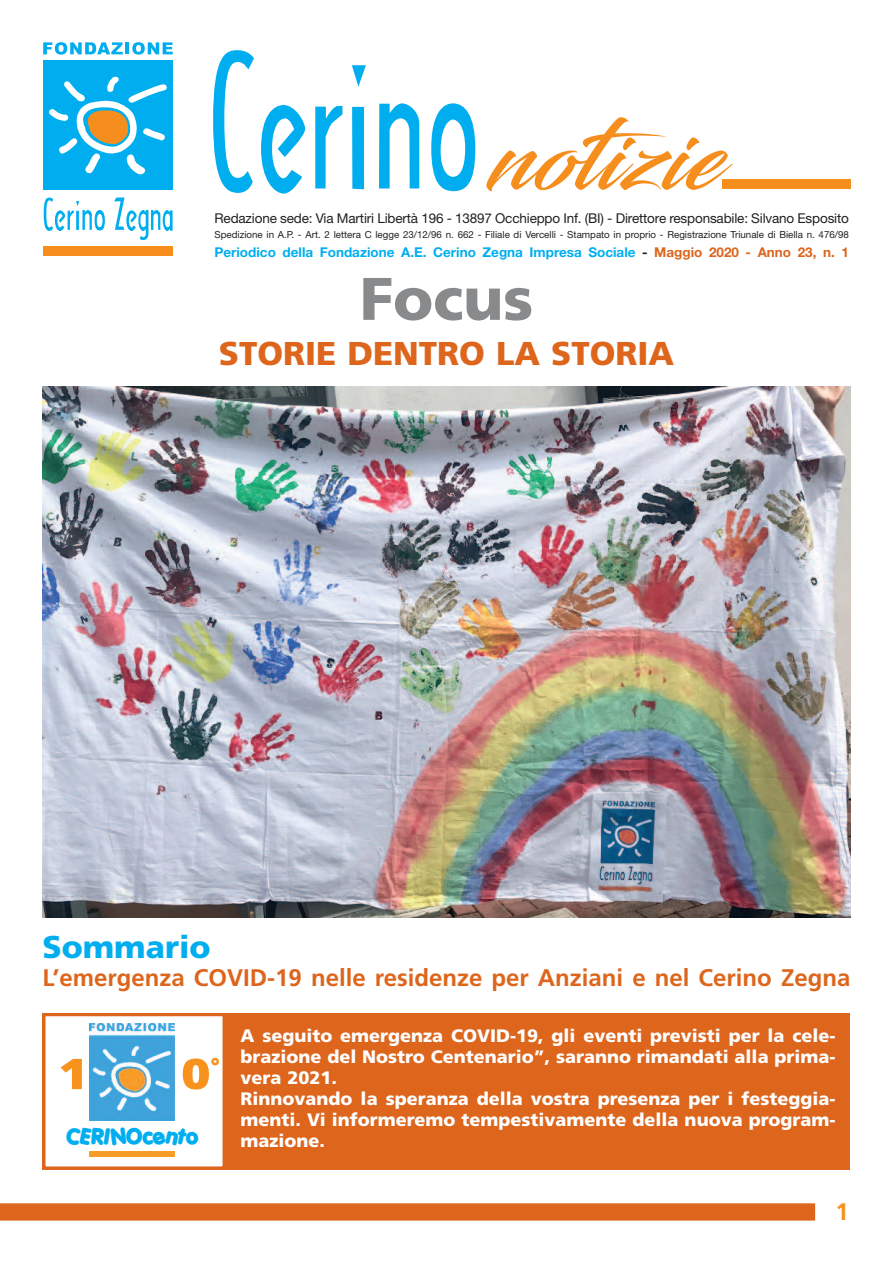
<style>
.page{position:relative;width:893px;height:1263px;background:#fff}
.page>*{position:absolute;margin:0;border:0;box-sizing:border-box;transform-origin:0 0}
.t1{font:900 60px "Frutiger";color:#888a8c}
.t2{font:800 42.3px "Open Sans";color:#f7931d;scale:1.2 1}
.t3{font:900 33px "Frutiger";color:#dd651c}
.t4{font:900 31.5px "Frutiger";color:#00aeef}
.t5{font:700 24px "Frutiger";color:#dd651c}
.t6{font:700 24px "Frutiger";color:#f7931d}
.t7{font:21.6px "Porkys";letter-spacing:.025em;color:#00aeef}
.t8{font:900 18px/21px "Frutiger";color:#fff}
.t9{font:13.5px "Helvetica Neue";letter-spacing:-.01em;color:#231f20}
.t10{font:700 13.5px "Helvetica Neue";color:#00aeef}
.t11{font:9.75px "Helvetica Neue";color:#231f20}
.s1{color:#231f20}
.s2{color:#dd651c}
</style>
<div class="page">
<div style="left:43px;top:1013px;width:807px;height:156px;background:#dd651c"></div>
<div style="left:0;top:1203px;width:815px;height:17px;background:#dd651c"></div>
<svg style="left:486px;top:117px;width:247px;height:74px"></svg>
<div style="left:43px;top:61px;width:130px;height:129px;background:#00aeef"></div>
<svg style="left:44px;top:198px;width:129px;height:42px"></svg>
<svg style="left:43px;top:42px;width:130px;height:132px"></svg>
<div style="left:43px;top:246px;width:130px;height:9px;background:#f68e1e"></div>
<svg style="left:213px;top:50px;width:262px;height:144px"></svg>
<div style="left:722px;top:179px;width:129px;height:10px;background:#f68e1e"></div>
<img style="left:43px;top:387px;width:807px;height:531px">
<div style="left:46px;top:1016px;width:177px;height:150px;background:#fff"></div>
<div style="left:43px;top:1013px;width:183px;height:156px;border:3px solid #dd651c"></div>
<img style="left:89px;top:1024px;width:85px;height:97px">
<div style="left:89px;top:1151px;width:86px;height:6px;background:#f89c28"></div>
<p class="t9" style="left:214px;top:214px;width:636px">Redazione sede: Via Martiri Libertà 196 - 13897 Occhieppo Inf. (BI) - Direttore responsabile: Silvano Esposito</p>
<p class="t11" style="left:214px;top:231px;width:636px">Spedizione in A.P. - Art. 2 lettera C legge 23/12/96 n. 662 - Filiale di Vercelli - Stampato in proprio - Registrazione Triunale di Biella n. 476/98</p>
<p class="t10" style="left:214px;top:248px;width:636px">Periodico della Fondazione A.E. Cerino Zegna Impresa Sociale <span class="s1">-</span> <span class="s2">Maggio 2020 - Anno 23, n. 1</span></p>
<h1 class="t1" style="left:360px;top:275px;width:175px">Focus</h1>
<h3 class="t3" style="left:219px;top:340px;width:457px">STORIE DENTRO LA STORIA</h3>
<h3 class="t4" style="left:43px;top:934px;width:170px">Sommario</h3>
<h3 class="t5" style="left:43px;top:968px;width:809px">L’emergenza COVID-19 nelle residenze per Anziani e nel Cerino Zegna</h3>
<h2 class="t2" style="left:59px;top:1044px;width:26px">1</h2>
<h2 class="t2" style="left:181px;top:1044px;width:34px">0<sup>°</sup></h2>
<p class="t7" style="left:67px;top:1122px;width:133px">CERINOcento</p>
<p class="t8" style="left:241px;top:1026px;width:596px">A seguito emergenza COVID-19, gli eventi previsti per la cele&shy;brazione del Nostro Centenario”, saranno rimandati alla prima&shy;vera 2021.<br>Rinnovando la speranza della vostra presenza per i festeggia&shy;menti. Vi informeremo tempestivamente della nuova program&shy;mazione.</p>
<h3 class="t6" style="left:836px;top:1202px;width:15px">1</h3>
</div>
